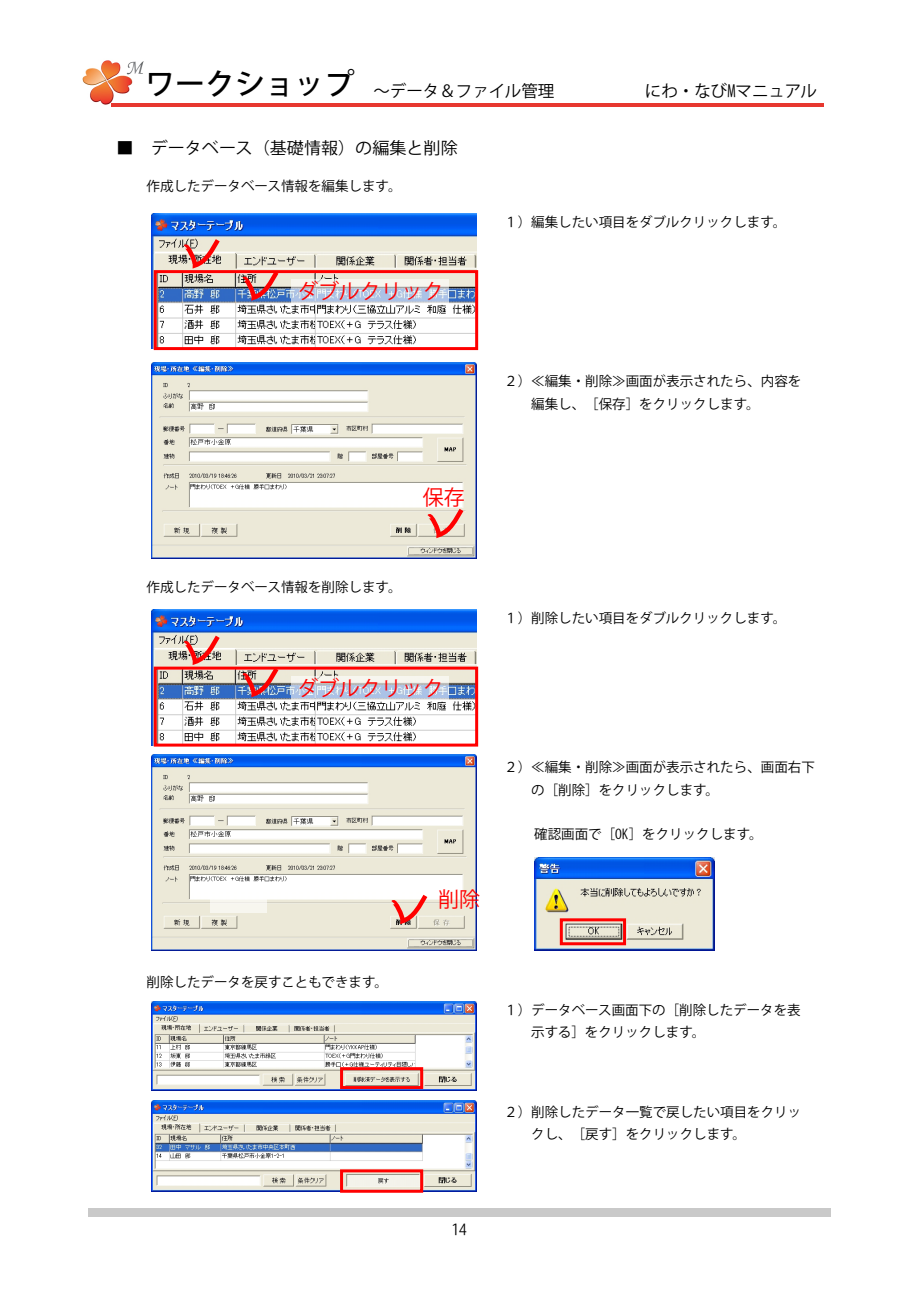
<style>
.page{position:relative;width:918px;height:1296px;background:#fff}
.page>*{position:absolute;margin:0;border:0;box-sizing:border-box;transform-origin:0 0}
.t1{font:21px "Koz Go Pro";color:#f00}
.t2{font:16.5px "Koz Go Pro";color:#000}
.t3{font:16.5px "Koz Go Pro";color:#000;scale:1.04 1}
.t4{font:15px "Koz Go Pro";color:#000}
.t5{font:13.5px/22.5px "Koz Go Pro";color:#000}
.s1{font-weight:500;font-size:30px}
</style>
<div class="page">
<img style="left:152px;top:362px;width:325px;height:197px">
<img style="left:152px;top:1001px;width:325px;height:90px">
<img style="left:534px;top:858px;width:180px;height:93px">
<img style="left:152px;top:754px;width:325px;height:197px">
<img style="left:152px;top:610px;width:325px;height:135px">
<img style="left:82px;top:60px;width:62px;height:45px">
<hr style="left:111px;top:103px;width:712px;height:4px;background:#e7372f">
<div style="left:88px;top:1209px;width:742px;height:8px;background:#c9c9c9"></div>
<div style="left:154px;top:667px;width:324px;height:80px;border:3px solid #f00"></div>
<div style="left:560px;top:918px;width:66px;height:27px;border:3px solid #f00"></div>
<div style="left:340px;top:1067px;width:83px;height:22px;border:3px solid #f00"></div>
<div style="left:292px;top:676px;width:157px;height:26px;background:#fff;opacity:.6"></div>
<svg style="left:238px;top:663px;width:45px;height:37px;background:#b58692"></svg>
<div style="left:210px;top:887px;width:57px;height:26px;background:#f9f8f4"></div>
<svg style="left:387px;top:890px;width:45px;height:37px"></svg>
<svg style="left:179px;top:631px;width:45px;height:37px;background:#d2a39d"></svg>
<img style="left:152px;top:213px;width:325px;height:136px">
<div style="left:154px;top:270px;width:324px;height:80px;border:3px solid #f00"></div>
<div style="left:292px;top:279px;width:157px;height:26px;background:#fff;opacity:.6"></div>
<svg style="left:238px;top:266px;width:45px;height:38px;background:#b78995"></svg>
<svg style="left:423px;top:504px;width:45px;height:37px;background:#edc3b7"></svg>
<svg style="left:179px;top:234px;width:45px;height:38px;background:#ce9f9d"></svg>
<img style="left:152px;top:1101px;width:325px;height:90px">
<div style="left:340px;top:1169px;width:83px;height:24px;border:3px solid #f00"></div>
<p class="t2" style="left:145px;top:80px;width:411px"><span class="s1">ワークショップ</span> ～データ＆ファイル管理</p>
<p class="t3" style="left:117px;top:138px;width:330px">■ データベース（基礎情報）の編集と削除</p>
<p class="t5" style="left:147px;top:176px;width:257px">作成したデータベース情報を編集します。</p>
<p class="t2" style="left:645px;top:80px;width:174px">にわ・なびMマニュアル</p>
<h1 class="t1" style="left:297px;top:278px;width:148px">ダブルクリック</h1>
<p class="t5" style="left:504px;top:211px;width:284px">１）編集したい項目をダブルクリックします。</p>
<p class="t5" style="left:531px;top:371px;width:272px;text-indent:-27px">２）≪編集・削除≫画面が表示されたら、内容を編集し、［保存］をクリックします。</p>
<h1 class="t1" style="left:423px;top:484px;width:43px">保存</h1>
<p class="t5" style="left:147px;top:576px;width:257px">作成したデータベース情報を削除します。</p>
<h1 class="t1" style="left:297px;top:675px;width:148px">ダブルクリック</h1>
<p class="t5" style="left:147px;top:971px;width:243px">削除したデータを戻すこともできます。</p>
<h1 class="t1" style="left:438px;top:886px;width:43px">削除</h1>
<p class="t5" style="left:504px;top:608px;width:284px">１）削除したい項目をダブルクリックします。</p>
<p class="t5" style="left:531px;top:757px;width:285px;text-indent:-27px">２）≪編集・削除≫画面が表示されたら、画面右下の［削除］をクリックします。</p>
<p class="t5" style="left:534px;top:823px;width:230px">確認画面で［OK］をクリックします。</p>
<p class="t5" style="left:531px;top:999px;width:271px;text-indent:-27px">１）データベース画面下の［削除したデータを表示する］をクリックします。</p>
<p class="t5" style="left:531px;top:1101px;width:271px;text-indent:-27px">２）削除したデータ一覧で戻したい項目をクリックし、［戻す］をクリックします。</p>
<p class="t4" style="left:452px;top:1220px;width:16px">14</p>
</div>
